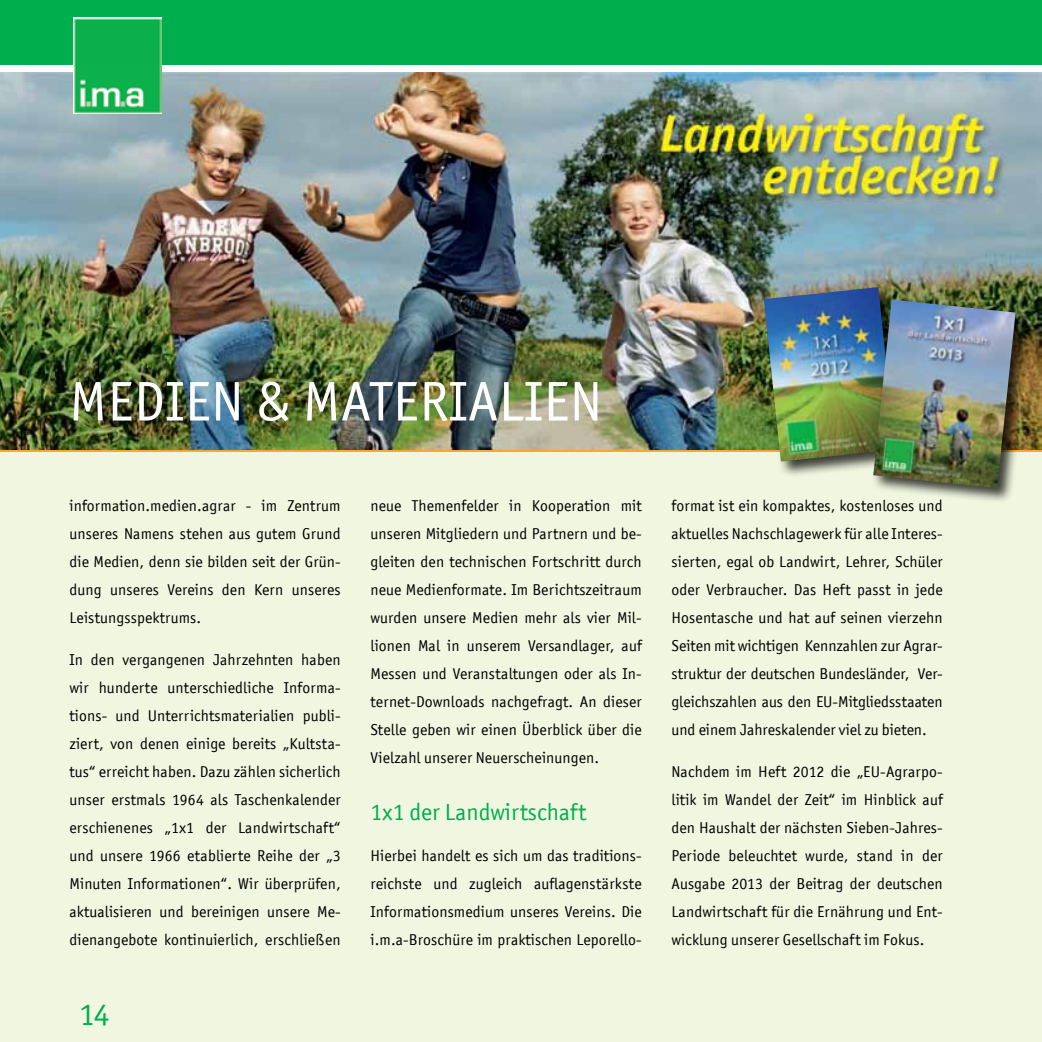
<style>
.page{position:relative;width:1042px;height:1042px;background:#fff}
.page>*{position:absolute;margin:0;border:0;box-sizing:border-box;transform-origin:0 0}
.t1{font:56px "Officina San ITC";letter-spacing:.01em;color:#fff}
.t2{font:31.5px "Officina San ITC";color:#00ae4d}
.t3{font:23.62px "Officina San ITC";color:#00ae4d}
.t4{font:15.75px/28px "Officina San ITC";letter-spacing:.01em;color:#000;text-align:justify}
</style>
<div class="page">
<hr style="left:0;top:449px;width:1042px;height:3px;background:#faa634">
<div style="left:0;top:452px;width:1042px;height:590px;background:#f1f6e0"></div>
<img style="left:0;top:73px;width:1042px;height:376px">
<div style="left:0;top:0;width:1042px;height:64px;background:#00ae4d"></div>
<img style="left:73px;top:17px;width:88px;height:96px">
<div style="left:762px;top:285px;width:149px;height:192px;background:#000;opacity:.75"></div>
<img style="left:764px;top:287px;width:131px;height:174px">
<div style="left:871px;top:298px;width:160px;height:206px;background:#000;opacity:.75"></div>
<img style="left:873px;top:299px;width:142px;height:189px">
<h1 class="t1" style="left:69px;top:369px;width:534px">Medien &amp; materialien</h1>
<p class="t4" style="left:69px;top:492px;width:273px">information.medien.agrar - im Zentrum unseres Namens stehen aus gutem Grund die Medien, denn sie bilden seit der Grün&shy;dung unseres Vereins den Kern unseres Leistungsspektrums.</p>
<p class="t4" style="left:69px;top:646px;width:273px">In den vergangenen Jahrzehnten haben wir hunderte unterschiedliche Informa&shy;tions- und U nterrichtsmaterialien publi&shy;ziert, von denen einige bereits „Kultsta&shy;tus“ erreicht haben. Dazu zählen sicherlich unser erstmals 1964 als Taschenkalender erschienenes „1x1 der Landwirtschaft“ und unsere 1966 etablierte Reihe der „3<br>Minuten Informationen“. Wir überprüfen, aktualisieren und bereinigen unsere Me&shy;dienangebote kontinuierlich, erschließen</p>
<h2 class="t2" style="left:79px;top:996px;width:32px">14</h2>
<p class="t4" style="left:370px;top:492px;width:273px">neue Themenfelder in Kooperation mit unseren Mitgliedern und Partnern und be&shy;gleiten den technischen Fortschritt durch neue Medienformate. Im Berichtszeitraum wurden unsere Medien mehr als vier Mil&shy;lionen Mal in unserem Versandlager, auf Messen und Veranstaltungen oder als In&shy;ternet-Downloads nachgefragt. An dieser Stelle geben wir einen Überblick über die Vielzahl unserer N euerscheinungen.</p>
<h3 class="t3" style="left:370px;top:798px;width:218px">1x1 der Landwirtschaft</h3>
<p class="t4" style="left:370px;top:842px;width:273px">Hierbei handelt es sich um das traditions&shy;reichste und zugleich auflagenstärkste Informationsmedium unseres Vereins. Die i. m.a-Broschüre im praktischen Leporello-</p>
<p class="t4" style="left:671px;top:492px;width:273px">format ist ein kompaktes, kostenloses und aktuelles Nachschlagewerk für alle Interes&shy;sierten, egal ob Landwirt, Lehrer, Schüler oder Verbraucher. Das H eft passt in jede H osentasche und hat auf seinen vierzehn Seiten mit wichtigen Kennzahlen zur Agrar&shy;struktur der deutschen Bundesländer, Ver&shy;gleichszahlen aus den EU -Mitgliedsstaaten und einem Jahreskalender viel zu bieten.</p>
<p class="t4" style="left:671px;top:758px;width:273px">Nachdem im H eft 2012 die „EU-Agrarpo&shy;litik im Wandel der Zeit“ im Hinblick auf den Haushalt der nächsten Sieben-Jahres-Periode beleuchtet wurde, stand in der Ausgabe 2013 der Beitrag der deutschen Landwirtschaft für die Ernährung und Ent&shy;wicklung unserer Gesellschaft im Fokus.</p>
</div>
